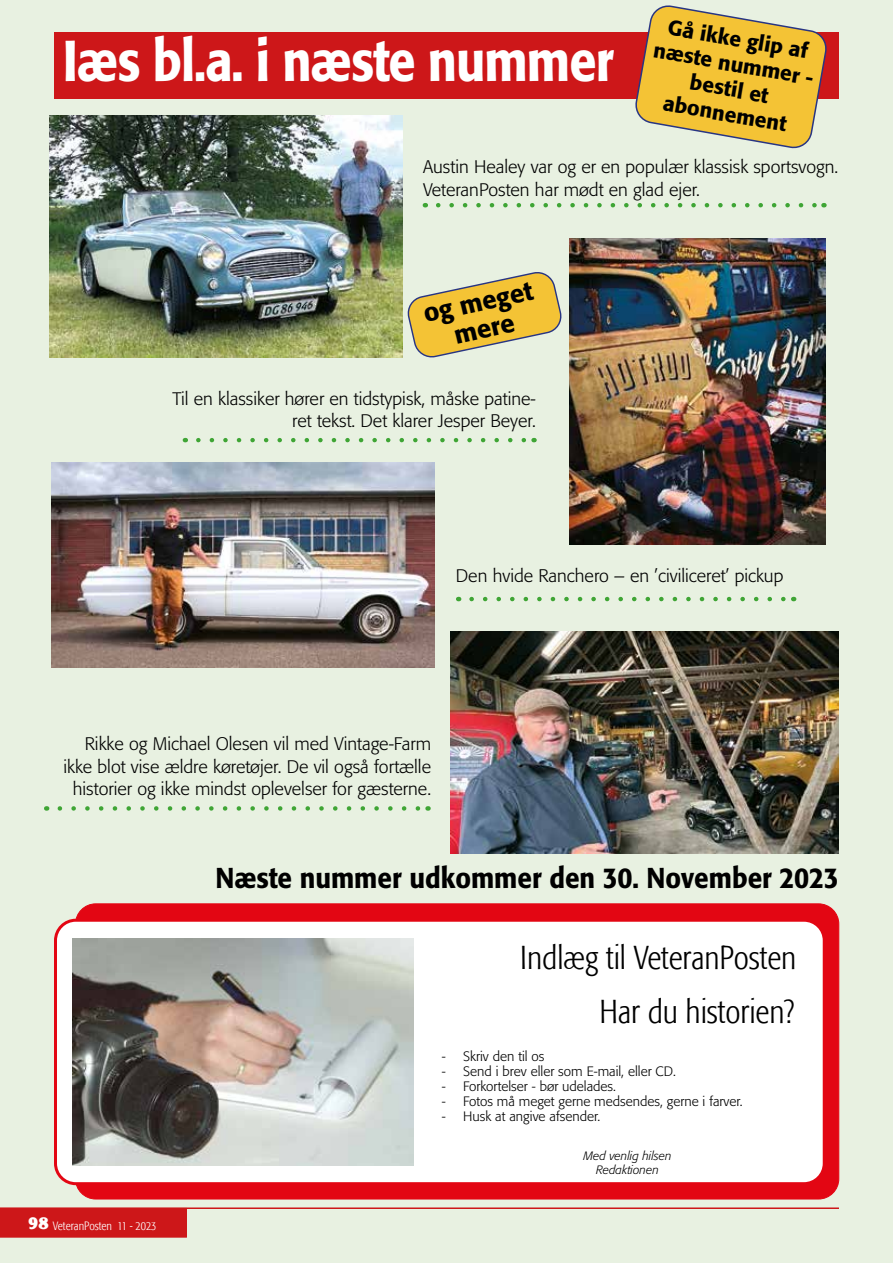
<style>
.page{position:relative;width:893px;height:1263px;background:#e8f1e1}
.page>*{position:absolute;margin:0;border:0;box-sizing:border-box;transform-origin:0 0}
.t1{font:500 57px "Formata";letter-spacing:-.02em;color:#fff;scale:.85 1}
.t2{font:300 condensed 33px/53.6px "Formata";color:#000;text-align:right}
.t3{font:500 28.5px "Formata";color:#000;scale:.91 1}
.t4{font:500 25.65px/27.2px "Formata";color:#000;text-align:center}
.t5{font:500 21px/25.2px "Formata";color:#000;text-align:center}
.t6{font:300 18px/22.5px "Formata";color:#000;text-align:right}
.t7{font:300 13.5px "Formata";color:#000}
.t8{font:italic 300 12px/13.5px "Formata";color:#000;text-align:center}
.t9{font:300 condensed 12px "Formata";color:#fff}
.s1{font-family:"Clearface Gothic Extra Bold DTC";font-weight:400;font-stretch:normal;font-size:18px}
</style>
<div class="page">
<div style="left:75px;top:904px;width:764px;height:295px;background:#e30613;border-radius:20px"></div>
<div style="left:55px;top:920px;width:769px;height:264px;background:#fff;border-radius:20px"></div>
<div style="left:54px;top:919px;width:772px;height:266px;border:3px solid #e30613;border-radius:20px"></div>
<img style="left:72px;top:938px;width:342px;height:227px">
<svg style="left:438px;top:203px;width:379px;height:4px"></svg>
<svg style="left:472px;top:597px;width:314px;height:4px"></svg>
<svg style="left:60px;top:806px;width:361px;height:5px"></svg>
<svg style="left:198px;top:438px;width:328px;height:4px"></svg>
<img style="left:569px;top:238px;width:257px;height:306px">
<img style="left:49px;top:115px;width:354px;height:242px">
<img style="left:51px;top:462px;width:383px;height:205px">
<img style="left:450px;top:631px;width:388px;height:223px">
<div style="left:54px;top:33px;width:784px;height:66px;background:#cd1719"></div>
<svg style="left:633px;top:5px;width:196px;height:144px"></svg>
<svg style="left:407px;top:272px;width:155px;height:86px"></svg>
<div style="left:0;top:1209px;width:187px;height:29px;background:#cd1719"></div>
<hr style="left:0;top:1207px;width:839px;height:2px;background:#cd1719">
<h1 class="t1" style="left:63px;top:26px;width:650px">Iæs bl.a. i næste nummer</h1>
<p class="t5" style="left:660px;top:13px;width:164px;rotate:10deg">Gå ikke glip af næste nummer - bestil et abonnement</p>
<p class="t6" style="left:423px;top:156px;width:417px;text-align:left">Austin Healey var og er en populær klassisk sportsvogn.<br>VeteranPosten har mødt en glad ejer.</p>
<h3 class="t4" style="left:421px;top:300px;width:113px;rotate:-12deg">og meget mere</h3>
<p class="t6" style="left:172px;top:387px;width:365px">Til en klassiker hører en tidstypisk, måske patine&shy;ret tekst. Det klarer Jesper Beyer.</p>
<p class="t6" style="left:456px;top:565px;width:329px">Den hvide Ranchero – en ’civiliceret’ pickup</p>
<p class="t6" style="left:63px;top:733px;width:369px">Rikke og Michael Olesen vil med Vintage-Farm ikke blot vise ældre køretøjer. De vil også fortælle historier og ikke mindst oplevelser for gæsterne.</p>
<h3 class="t3" style="left:215px;top:860px;width:687px">Næste nummer udkommer den 30. November 2023</h3>
<h2 class="t2" style="left:520px;top:931px;width:277px">Indlæg til VeteranPosten<br>Har du historien?</h2>
<p class="t9" style="left:28px;top:1218px;width:130px"><span class="s1">98</span> VeteranPosten 11 - 2023</p>
<p class="t7" style="left:442px;top:1048px;width:104px">- Skriv den til os</p>
<p class="t7" style="left:442px;top:1063px;width:235px">- Send i brev eller som E-mail, eller CD.</p>
<p class="t7" style="left:442px;top:1078px;width:176px">- Forkortelser - bør udelades.</p>
<p class="t7" style="left:442px;top:1093px;width:302px">- Fotos må meget gerne medsendes, gerne i farver.</p>
<p class="t7" style="left:442px;top:1108px;width:160px">- Husk at angive afsender.</p>
<p class="t8" style="left:583px;top:1149px;width:90px">Med venlig hilsen<br>Redaktionen</p>
</div>
